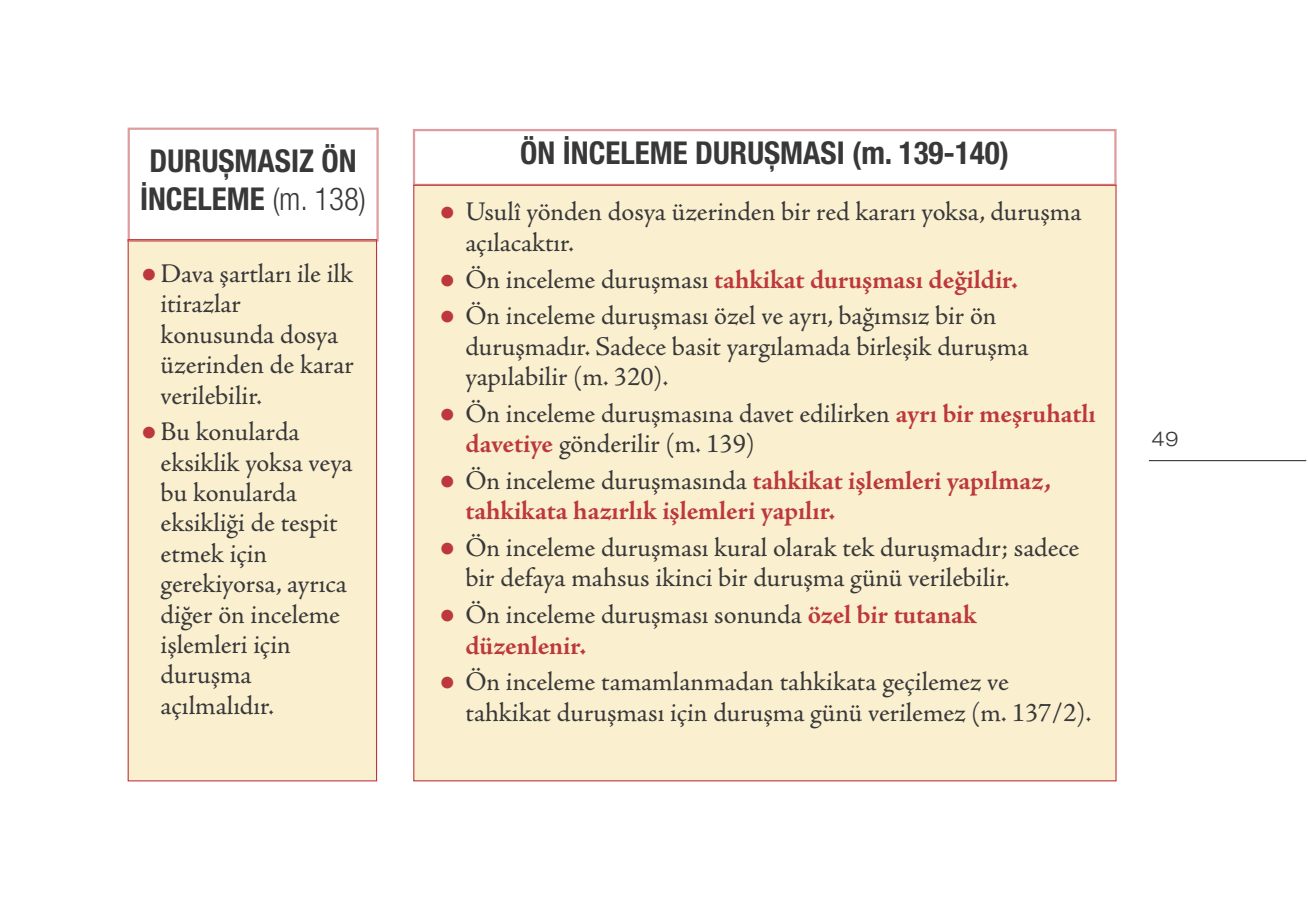
<style>
.page{position:relative;width:1308px;height:909px;background:#fff}
.page>*{position:absolute;margin:0;border:0;box-sizing:border-box;transform-origin:0 0}
.t1{font:700 condensed 31.5px/37.8px "Helvetica Neue LT Pro";color:#393839;text-align:center}
.t2{font:27px/30.4px "Adobe Jenson Pro";color:#393839}
.t3{font:700 27px/30.4px "Adobe Jenson Pro";letter-spacing:-.005em;color:#bd383c}
.t4{font:300 expanded 20.25px "Helvetica Neue LT Pro";color:#393839}
.s1{font-weight:300}
.s2{color:#bd383c}
.s3{font-weight:400;color:#393839}
.s4{font-weight:700;color:#bd383c}
</style>
<div class="page">
<hr style="left:1148px;top:460px;width:158px;height:1px;background:#393839">
<div style="left:129px;top:242px;width:247px;height:538px;background:#faf0d0"></div>
<svg style="left:128px;top:128px;width:251px;height:114px"></svg>
<svg style="left:413px;top:129px;width:703px;height:56px"></svg>
<div style="left:414px;top:186px;width:701px;height:594px;background:#faf0d0"></div>
<p class="t1" style="left:140px;top:145px;width:227px">DURUŞMASIZ ÖN<br>İNCELEME <span class="s1">(m. 138)</span></p>
<p class="t1" style="left:520px;top:137px;width:490px">ÖN İNCELEME DURUŞMASI (m. 139-140)</p>
<p class="t2" style="left:465px;top:200px;width:617px;text-indent:-26px"><span class="s2">●</span> Usulî yönden dosya üzerinden bir red kararı yoksa, duruşma açılacaktır.</p>
<p class="t3" style="left:440px;top:267px;width:579px">● <span class="s3">Ön inceleme duruşması</span> tahkikat duruşması değildir.</p>
<p class="t2" style="left:465px;top:303px;width:564px;text-indent:-26px"><span class="s2">●</span> Ön inceleme duruşması özel ve ayrı, bağımsız bir ön duruşmadır. Sadece basit yargılamada birleşik duruşma yapılabilir (m. 320).</p>
<p class="t2" style="left:465px;top:401px;width:632px;text-indent:-26px"><span class="s2">●</span> Ön inceleme duruşmasına davet edilirken <span class="s4">ayrı bir meşruhatlı davetiye</span> gönderilir (m. 139)</p>
<p class="t3" style="left:465px;top:468px;width:587px;text-indent:-26px">● <span class="s3">Ön inceleme duruşmasında</span> tahkikat işlemleri yapılmaz, tahkikata hazırlık işlemleri yapılır.</p>
<p class="t2" style="left:465px;top:535px;width:615px;text-indent:-26px"><span class="s2">●</span> Ön inceleme duruşması kural olarak tek duruşmadır; sadece bir defaya mahsus ikinci bir duruşma günü verilebilir.</p>
<p class="t2" style="left:465px;top:602px;width:513px;text-indent:-26px"><span class="s2">●</span> Ön inceleme duruşması sonunda <span class="s4">özel bir tutanak düzenlenir.</span></p>
<p class="t2" style="left:465px;top:669px;width:627px;text-indent:-26px"><span class="s2">●</span> Ön inceleme tamamlanmadan tahkikata geçilemez ve tahkikat duruşması için duruşma günü verilemez (m. 137/2).</p>
<p class="t2" style="left:161px;top:261px;width:195px;text-indent:-19px"><span class="s2">●</span> Dava şartları ile ilk itirazlar konusunda dosya üzerinden de karar verilebilir.</p>
<p class="t2" style="left:161px;top:419px;width:193px;text-indent:-19px"><span class="s2">●</span> Bu konularda eksiklik yoksa veya bu konularda eksikliği de tespit etmek için gerekiyorsa, ayrıca diğer ön inceleme işlemleri için duruşma açılmalıdır.</p>
<p class="t4" style="left:1151px;top:432px;width:29px">49</p>
</div>
